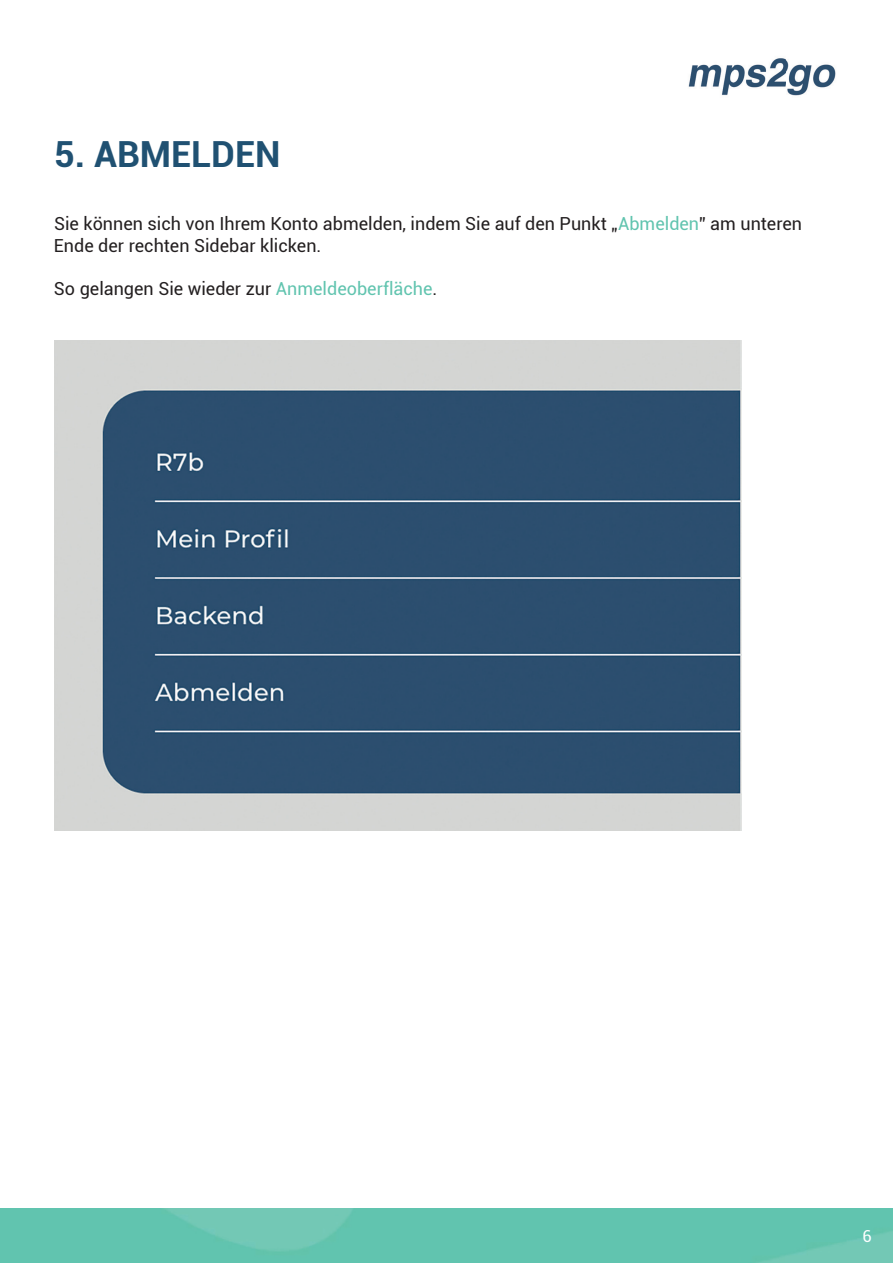
<style>
.page{position:relative;width:893px;height:1263px;background:#fff}
.page>*{position:absolute;margin:0;border:0;box-sizing:border-box;transform-origin:0 0}
.t1{font:700 36px "Roboto";color:#205172}
.t2{font:18px/21.6px "Roboto";color:#231f20}
.t3{font:16.5px "Roboto";color:#fff}
.s1{color:#61c4af}
</style>
<div class="page">
<img style="left:0;top:1209px;width:893px;height:54px">
<img style="left:54px;top:340px;width:687px;height:491px">
<img style="left:688px;top:58px;width:148px;height:38px">
<h1 class="t1" style="left:54px;top:129px;width:228px">5. ABMELDEN</h1>
<p class="t2" style="left:54px;top:212px;width:750px">Sie können sich von Ihrem Konto abmelden, indem Sie auf den Punkt „<span class="s1">Abmelden</span>” am unteren<br>Ende der rechten Sidebar klicken.</p>
<p class="t2" style="left:54px;top:277px;width:385px">So gelangen Sie wieder zur <span class="s1">Anmeldeoberfläche</span>.</p>
<p class="t3" style="left:862px;top:1224px;width:11px">6</p>
</div>
